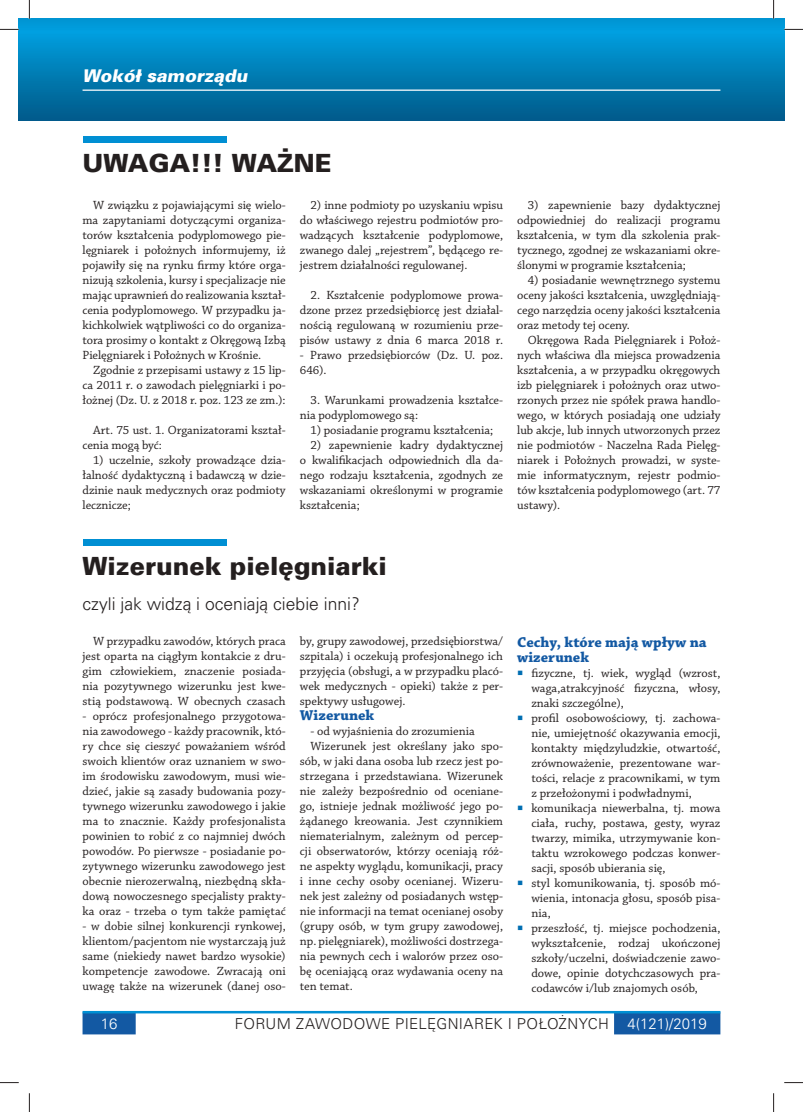
<style>
.page{position:relative;width:803px;height:1112px;background:#fff}
.page>*{position:absolute;margin:0;border:0;box-sizing:border-box;transform-origin:0 0}
.t1{font:25px "USA Black";color:#241f1f}
.t2{font:17.5px "USA Light";color:#241f1f}
.t3{font:italic 17.5px "USA Black";color:#fff}
.t4{font:15px "USA Light";letter-spacing:.02em;color:#241f1f}
.t5{font:700 15px/15px "Chaparral Pro";color:#1359a3}
.t6{font:15px "USA Light";color:#fff}
.t7{font:12.5px/15px "Chaparral Pro";color:#241f1f;text-align:justify}
.s1{color:#fff}
</style>
<div class="page">
<div style="left:19px;top:19px;width:754px;height:101px;background:linear-gradient(to bottom,#00a5e6,#005b8b)"></div>
<svg style="left:83px;top:1013px;width:637px;height:21px"></svg>
<hr style="left:83px;top:1010px;width:637px;height:3px;background:#008fd3">
<svg style="left:773px;top:19px;width:11px;height:101px"></svg>
<hr style="left:83px;top:89px;width:637px;height:2px;background:#fff">
<div style="left:83px;top:136px;width:143px;height:7px;background:#008fd3"></div>
<div style="left:83px;top:539px;width:143px;height:6px;background:#008fd3"></div>
<svg style="left:0;top:29px;width:19px;height:1px"></svg>
<svg style="left:784px;top:29px;width:19px;height:1px"></svg>
<svg style="left:0;top:1082px;width:19px;height:1px"></svg>
<svg style="left:784px;top:1082px;width:19px;height:1px"></svg>
<svg style="left:29px;top:0;width:1px;height:19px"></svg>
<svg style="left:29px;top:1093px;width:1px;height:18px"></svg>
<svg style="left:773px;top:0;width:1px;height:19px"></svg>
<svg style="left:773px;top:1093px;width:1px;height:18px"></svg>
<h2 class="t3" style="left:83px;top:66px;width:167px">Wokół samorządu</h2>
<h1 class="t1" style="left:83px;top:148px;width:250px">UWAGA!!! WAŻNE</h1>
<p class="t7" style="left:83px;top:198px;width:205px;text-indent:11px">W związku z pojawiającymi się wielo&shy;ma zapytaniami dotyczącymi organiza&shy;torów kształcenia podyplomowego pie&shy;lęgniarek i położnych informujemy, iż pojawiły się na rynku firmy które orga&shy;nizują szkolenia, kursy i specjalizacje nie mając uprawnień do realizowania kształ&shy;cenia podyplomowego. W przypadku ja&shy;kichkolwiek wątpliwości co do organiza&shy;tora prosimy o kontakt z Okręgową Izbą Pielęgniarek i Położnych w Krośnie.</p>
<p class="t7" style="left:83px;top:363px;width:205px;text-indent:11px">Zgodnie z przepisami ustawy z 15 lip&shy;ca 2011 r. o zawodach pielęgniarki i po&shy;łożnej (Dz. U. z 2018 r. poz. 123 ze zm.):</p>
<p class="t7" style="left:83px;top:423px;width:205px;text-indent:11px">Art. 75 ust. 1. Organizatorami kształ&shy;cenia mogą być:</p>
<p class="t7" style="left:83px;top:453px;width:205px;text-indent:11px">1) uczelnie, szkoły prowadzące dzia&shy;łalność dydaktyczną i badawczą w dzie&shy;dzinie nauk medycznych oraz podmioty lecznicze;</p>
<p class="t7" style="left:300px;top:198px;width:205px;text-indent:11px">2) inne podmioty po uzyskaniu wpisu do właściwego rejestru podmiotów pro&shy;wadzących kształcenie podyplomowe, zwanego dalej „rejestrem”, będącego re&shy;jestrem działalności regulowanej.</p>
<p class="t7" style="left:300px;top:288px;width:205px;text-indent:11px">2. Kształcenie podyplomowe prowa&shy;dzone przez przedsiębiorcę jest działal&shy;nością regulowaną w rozumieniu prze&shy;pisów ustawy z dnia 6 marca 2018 r.</p>
<p class="t7" style="left:300px;top:348px;width:205px">- Prawo przedsiębiorców (Dz. U. poz.<br>646).</p>
<p class="t7" style="left:300px;top:393px;width:205px;text-indent:11px">3. Warunkami prowadzenia kształce&shy;nia podyplomowego są:</p>
<p class="t7" style="left:310px;top:423px;width:184px">1) posiadanie programu kształcenia;</p>
<p class="t7" style="left:300px;top:438px;width:205px;text-indent:11px">2) zapewnienie kadry dydaktycznej o kwalifikacjach odpowiednich dla da&shy;nego rodzaju kształcenia, zgodnych ze wskazaniami określonymi w programie kształcenia;</p>
<p class="t7" style="left:517px;top:198px;width:205px;text-indent:11px">3) zapewnienie bazy dydaktycznej odpowiedniej do realizacji programu kształcenia, w tym dla szkolenia prak&shy;tycznego, zgodnej ze wskazaniami okre&shy;ślonymi w programie kształcenia;</p>
<p class="t7" style="left:517px;top:273px;width:205px;text-indent:11px">4) posiadanie wewnętrznego systemu oceny jakości kształcenia, uwzględniają&shy;cego narzędzia oceny jakości kształcenia oraz metody tej oceny.</p>
<p class="t7" style="left:517px;top:333px;width:205px;text-indent:11px">Okręgowa Rada Pielęgniarek i Położ&shy;nych właściwa dla miejsca prowadzenia kształcenia, a w przypadku okręgowych izb pielęgniarek i położnych oraz utwo&shy;rzonych przez nie spółek prawa handlo&shy;wego, w których posiadają one udziały lub akcje, lub innych utworzonych przez nie podmiotów - Naczelna Rada Pielęg&shy;niarek i Położnych prowadzi, w syste&shy;mie informatycznym, rejestr podmio&shy;tów kształcenia podyplomowego (art. 77 ustawy).</p>
<h1 class="t1" style="left:83px;top:551px;width:306px">Wizerunek pielęgniarki</h1>
<h2 class="t2" style="left:83px;top:593px;width:279px">CZYLI JAK WIDZĄ I OCENIAJĄ CIEBIE INNI?</h2>
<p class="t7" style="left:83px;top:633px;width:205px;text-indent:11px">W przypadku zawodów, których praca jest oparta na ciągłym kontakcie z dru&shy;gim człowiekiem, znaczenie posiada&shy;nia pozytywnego wizerunku jest kwe&shy;stią podstawową. W obecnych czasach</p>
<p class="t7" style="left:83px;top:708px;width:205px">- oprócz profesjonalnego przygotowa&shy;nia zawodowego - każdy pracownik, któ&shy;ry chce się cieszyć poważaniem wśród swoich klientów oraz uznaniem w swo&shy;im środowisku zawodowym, musi wie&shy;dzieć, jakie są zasady budowania pozy&shy;tywnego wizerunku zawodowego i jakie ma to znacznie. Każdy profesjonalista powinien to robić z co najmniej dwóch powodów. Po pierwsze - posiadanie po&shy;zytywnego wizerunku zawodowego jest obecnie nierozerwalną, niezbędną skła&shy;dową nowoczesnego specjalisty prakty&shy;ka oraz - trzeba o tym także pamiętać</p>
<p class="t7" style="left:83px;top:918px;width:205px">- w dobie silnej konkurencji rynkowej, klientom/pacjentom nie wystarczają już same (niekiedy nawet bardzo wysokie) kompetencje zawodowe. Zwracają oni uwagę także na wizerunek (danej oso-</p>
<p class="t7" style="left:300px;top:633px;width:205px">by, grupy zawodowej, przedsiębiorstwa/ szpitala) i oczekują profesjonalnego ich przyjęcia (obsługi, a w przypadku placó&shy;wek medycznych - opieki) także z per&shy;spektywy usługowej.</p>
<p class="t5" style="left:300px;top:708px;width:76px">Wizerunek</p>
<p class="t7" style="left:310px;top:723px;width:166px">- od wyjaśnienia do zrozumienia</p>
<p class="t7" style="left:310px;top:738px;width:194px">Wizerunek jest określany jako spo-</p>
<p class="t7" style="left:300px;top:753px;width:205px">sób, w jaki dana osoba lub rzecz jest po-</p>
<p class="t7" style="left:300px;top:768px;width:205px">strzegana i przedstawiana. Wizerunek</p>
<p class="t7" style="left:300px;top:783px;width:205px">nie zależy bezpośrednio od oceniane-</p>
<p class="t7" style="left:300px;top:798px;width:205px">go, istnieje jednak możliwość jego po-</p>
<p class="t7" style="left:300px;top:813px;width:205px">żądanego kreowania. Jest czynnikiem</p>
<p class="t7" style="left:300px;top:828px;width:205px">niematerialnym, zależnym od percep-</p>
<p class="t7" style="left:300px;top:843px;width:205px">cji obserwatorów, którzy oceniają róż-</p>
<p class="t7" style="left:300px;top:858px;width:205px">ne aspekty wyglądu, komunikacji, pracy</p>
<p class="t7" style="left:300px;top:873px;width:205px">i inne cechy osoby ocenianej. Wizeru-</p>
<p class="t7" style="left:300px;top:888px;width:205px">nek jest zależny od posiadanych wstęp-</p>
<p class="t7" style="left:300px;top:903px;width:205px">nie informacji na temat ocenianej osoby</p>
<p class="t7" style="left:300px;top:918px;width:205px">(grupy osób, w tym grupy zawodowej,</p>
<p class="t7" style="left:300px;top:933px;width:205px">np. pielęgniarek), możliwości dostrzega-</p>
<p class="t7" style="left:300px;top:948px;width:205px">nia pewnych cech i walorów przez oso-</p>
<p class="t7" style="left:300px;top:963px;width:205px">bę oceniającą oraz wydawania oceny na</p>
<p class="t7" style="left:300px;top:978px;width:55px">ten temat.</p>
<p class="t5" style="left:517px;top:635px;width:191px">Cechy, które mają wpływ na wizerunek</p>
<p class="t7" style="left:531px;top:665px;width:190px;text-align:left">fizyczne, tj. wiek, wygląd (wzrost, waga,atrakcyjność fizyczna, włosy, znaki szczególne),<br>profil osobowościowy, tj. zachowa&shy;nie, umiejętność okazywania emocji, kontakty międzyludzkie, otwartość, zrównoważenie, prezentowane war&shy;tości, relacje z pracownikami, w tym z przełożonymi i podwładnymi, komunikacja niewerbalna, tj. mowa ciała, ruchy, postawa, gesty, wyraz twarzy, mimika, utrzymywanie kon&shy;taktu wzrokowego podczas konwer&shy;sacji, sposób ubierania się,<br>styl komunikowania, tj. sposób mó&shy;wienia, intonacja głosu, sposób pisa&shy;nia,<br>przeszłość, tj. miejsce pochodzenia, wykształcenie, rodzaj ukończonej szkoły/uczelni, doświadczenie zawo&shy;dowe, opinie dotychczasowych pra&shy;codawców i/lub znajomych osób,</p>
<p class="t6" style="left:101px;top:1015px;width:18px">16</p>
<p class="t4" style="left:235px;top:1015px;width:474px">FORUM ZAWODOWE PIELĘGNIAREK I POŁOŻNYCH <span class="s1">4(121)/2019</span></p>
</div>
